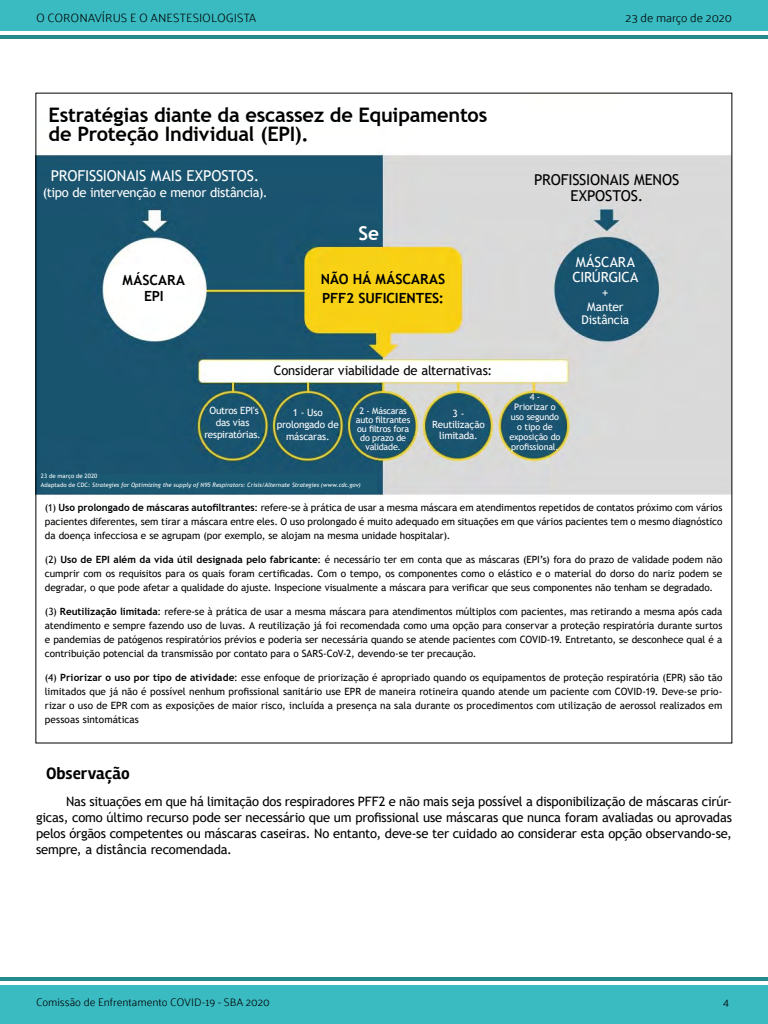
<style>
.page{position:relative;width:768px;height:1024px;background:#fff}
.page>*{position:absolute;margin:0;border:0;box-sizing:border-box;transform-origin:0 0}
.t1{font:700 20px/19px "Trebuchet MS";letter-spacing:-.01em;color:#000}
.t2{font:700 19px "Trebuchet MS";color:#fff}
.t3{font:700 17px "Rambla";color:#000}
.t4{font:15px/16px "Trebuchet MS";letter-spacing:-.01em;color:#000;text-align:center}
.t5{font:15px "Trebuchet MS";letter-spacing:-.01em;color:#fff}
.t6{font:700 14px/16px "Trebuchet MS";letter-spacing:-.005em;color:#000;text-align:center}
.t7{font:14px/15px "Trebuchet MS";letter-spacing:-.01em;color:#fff}
.t8{font:13px/16px "Trebuchet MS";letter-spacing:-.015em;color:#000;text-align:justify}
.t9{font:13px "Trebuchet MS";letter-spacing:-.025em;color:#fff}
.t10{font:300 12px "Palanquin";color:#000}
.t11{font:12px/13px "Trebuchet MS";letter-spacing:-.015em;color:#fff;text-align:center}
.t12{font:300 11px "Palanquin";color:#000}
.t13{font:10px/14px "Trebuchet MS";color:#000;text-align:justify}
.t14{font:10px/12px "Trebuchet MS";letter-spacing:-.02em;color:#fff;text-align:center}
.t15{font:9px/10px "Trebuchet MS";letter-spacing:-.015em;color:#fff;text-align:center}
.t16{font:italic 6px/9px "Trebuchet MS";letter-spacing:.005em;color:#fff}
.s1{font-style:normal}
.s2{font-weight:700}
</style>
<div class="page">
<div style="left:0;top:985px;width:768px;height:39px;background:#3abac1"></div>
<hr style="left:0;top:977px;width:768px;height:4px;background:#238a8f">
<div style="left:0;top:0;width:768px;height:31px;background:#3abac1"></div>
<hr style="left:0;top:35px;width:768px;height:4px;background:#238a8f">
<img style="left:38px;top:153px;width:692px;height:343px">
<div style="left:41px;top:474px;width:336px;height:19px;background:#1b5972"></div>
<p class="t10" style="left:36px;top:11px;width:222px">O CORONAVÍRUS E O ANESTESIOLOGISTA</p>
<p class="t10" style="left:626px;top:11px;width:108px">23 de março de 2020</p>
<h1 class="t1" style="left:48px;top:105px;width:440px">Estratégias diante da escassez de Equipamentos de Proteção Individual (EPI).</h1>
<h3 class="t5" style="left:51px;top:166px;width:210px">PROFISSIONAIS MAIS EXPOSTOS.</h3>
<h3 class="t9" style="left:43px;top:184px;width:226px">(tipo de intervenção e menor distância).</h3>
<h3 class="t6" style="left:123px;top:273px;width:64px">MÁSCARA<br>EPI</h3>
<h2 class="t2" style="left:358px;top:222px;width:22px">Se</h2>
<h3 class="t6" style="left:321px;top:270px;width:126px;line-height:19px;text-align:left">NÃO HÁ MÁSCARAS<br>PFF2 SUFICIENTES:</h3>
<h3 class="t8" style="left:274px;top:362px;width:220px">Considerar viabilidade de alternativas:</h3>
<p class="t14" style="left:204px;top:405px;width:58px">Outros EPI's das vias respiratórias.</p>
<p class="t14" style="left:277px;top:406px;width:64px">1 - Uso prolongado de máscaras.</p>
<p class="t15" style="left:356px;top:407px;width:56px;line-height:9px">2 - Máscaras auto filtrantes ou filtros fora do prazo de validade.</p>
<p class="t14" style="left:432px;top:408px;width:54px;line-height:11px">3 -<br>Reutilização limitada.</p>
<p class="t16" style="left:41px;top:471px;width:322px"><span class="s1">23 de março de 2020<br>Adaptado de CDC:</span> Strategies for Optimizing the supply of N95 Respirators: Crisis/Alternate Strategies (www.cdc.gov)</p>
<h3 class="t4" style="left:534px;top:171px;width:147px">PROFISSIONAIS MENOS<br>EXPOSTOS.</h3>
<h3 class="t7" style="left:572px;top:255px;width:67px">MÁSCARA<br>CIRÚRGICA</h3>
<h3 class="t9" style="left:602px;top:284px;width:8px">+</h3>
<p class="t11" style="left:582px;top:300px;width:49px">Manter<br>Distância</p>
<p class="t15" style="left:509px;top:392px;width:53px">4 -<br>Priorizar o uso segundo o tipo de exposição do profissional.</p>
<p class="t13" style="left:45px;top:501px;width:679px">(1) <span class="s2">Uso prolongado de máscaras autofiltrantes</span>: refere-se à prática de usar a mesma máscara em atendimentos repetidos de contatos próximo com vários pacientes diferentes, sem tirar a máscara entre eles. O uso prolongado é muito adequado em situações em que vários pacientes tem o mesmo diagnóstico da doença infecciosa e se agrupam (por exemplo, se alojam na mesma unidade hospitalar).</p>
<p class="t13" style="left:45px;top:553px;width:679px">(2) <span class="s2">Uso de EPI além da vida útil designada pelo fabricante</span>: é necessário ter em conta que as máscaras (EPI’s) fora do prazo de validade podem não cumprir com os requisitos para os quais foram certificadas. Com o tempo, os componentes como o elástico e o material do dorso do nariz podem se degradar, o que pode afetar a qualidade do ajuste. Inspecione visualmente a máscara para verificar que seus componentes não tenham se degradado.</p>
<p class="t13" style="left:45px;top:605px;width:679px">(3) <span class="s2">Reutilização limitada</span>: refere-se à prática de usar a mesma máscara para atendimentos múltiplos com pacientes, mas retirando a mesma após cada atendimento e sempre fazendo uso de luvas. A reutilização já foi recomendada como uma opção para conservar a proteção respiratória durante surtos e pandemias de patógenos respiratórios prévios e poderia ser necessária quando se atende pacientes com COVID-19. Entretanto, se desconhece qual é a contribuição potencial da transmissão por contato para o SARS-CoV-2, devendo-se ter precaução.</p>
<p class="t13" style="left:45px;top:671px;width:679px">(4) <span class="s2">Priorizar o uso por tipo de atividade</span>: esse enfoque de priorização é apropriado quando os equipamentos de proteção respiratória (EPR) são tão limitados que já não é possível nenhum profissional sanitário use EPR de maneira rotineira quando atende um paciente com COVID-19. Deve-se prio&shy;rizar o uso de EPR com as exposições de maior risco, incluída a presença na sala durante os procedimentos com utilização de aerossol realizados em pessoas sintomáticas</p>
<h3 class="t3" style="left:46px;top:763px;width:85px">Observação</h3>
<p class="t8" style="left:36px;top:793px;width:698px;text-indent:30px">Nas situações em que há limitação dos respiradores PFF2 e não mais seja possível a disponibilização de máscaras cirúr&shy;gicas, como último recurso pode ser necessário que um profissional use máscaras que nunca foram avaliadas ou aprovadas pelos órgãos competentes ou máscaras caseiras. No entanto, deve-se ter cuidado ao considerar esta opção observando-se, sempre, a distância recomendada.</p>
<p class="t12" style="left:36px;top:996px;width:235px">Comissão de Enfrentamento COVID-19 - SBA 2020</p>
<p class="t12" style="left:723px;top:996px;width:7px">4</p>
</div>
